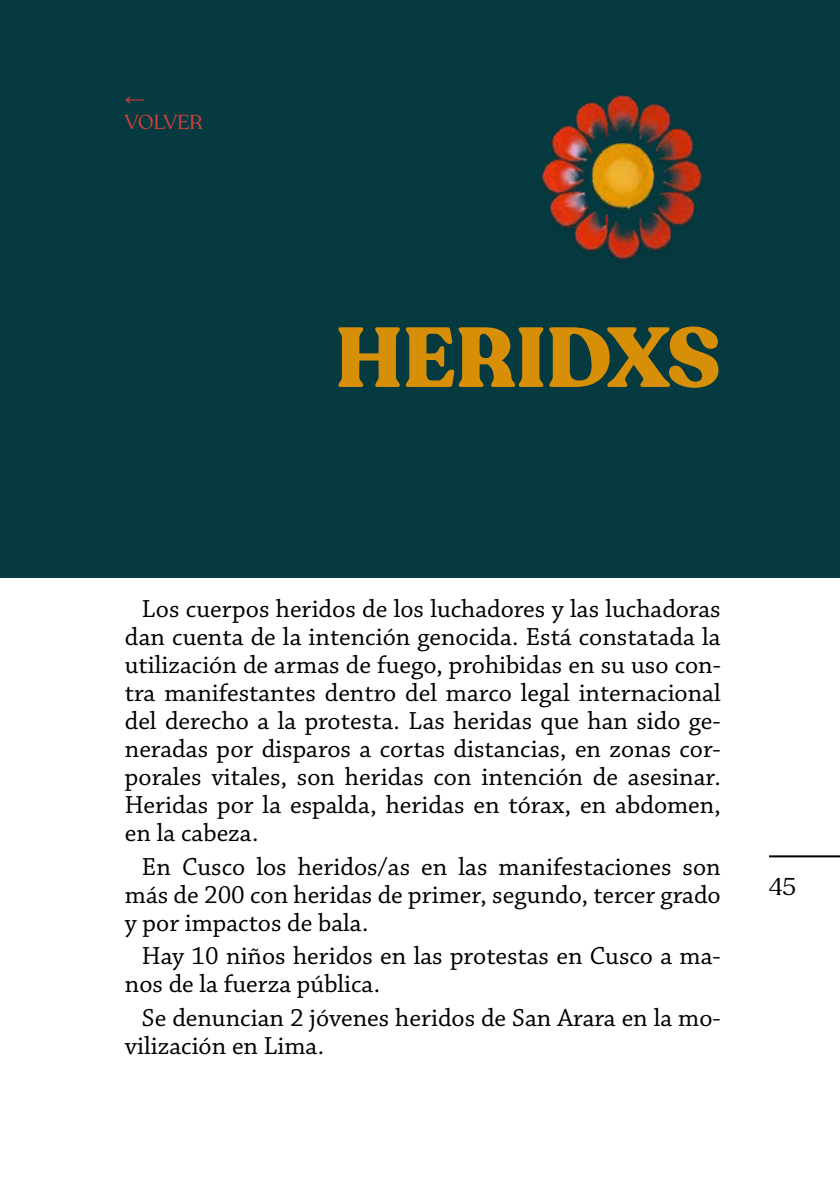
<style>
.page{position:relative;width:840px;height:1191px;background:#fff}
.page>*{position:absolute;margin:0;border:0;box-sizing:border-box;transform-origin:0 0}
.t1{font:900 84px "Recoleta Alt";color:#d78f08}
.t2{font:26px/28px "Chaparral Pro";color:#000;text-align:justify}
.t3{font:24px "Recoleta Alt";color:#000}
.t4{font:20px "Recoleta Alt";color:#d64139}
.t5{font:italic 20px "Arial Narrow";color:#d64139}
</style>
<div class="page">
<hr style="left:768px;top:855px;width:71px;height:2px;background:#000">
<div style="left:0;top:0;width:839px;height:577px;background:#043a40"></div>
<img style="left:542px;top:95px;width:160px;height:166px">
<p class="t5" style="left:125px;top:84px;width:21px">←</p>
<p class="t4" style="left:125px;top:110px;width:79px">VOLVER</p>
<h1 class="t1" style="left:335px;top:304px;width:386px">HERIDXS</h1>
<p class="t2" style="left:125px;top:595px;width:597px;text-indent:17px">Los cuerpos heridos de los luchadores y las luchadoras dan cuenta de la intención genocida. Está constatada la utilización de armas de fuego, prohibidas en su uso con&shy;tra manifestantes dentro del marco legal internacional del derecho a la protesta. Las heridas que han sido ge&shy;neradas por disparos a cortas distancias, en zonas cor&shy;porales vitales, son heridas con intención de asesinar.<br>Heridas por la espalda, heridas en tórax, en abdomen, en la cabeza.</p>
<p class="t2" style="left:125px;top:853px;width:597px;text-indent:17px">En Cusco los heridos/as en las manifestaciones son más de 200 con heridas de primer, segundo, tercer grado y por impactos de bala.</p>
<p class="t2" style="left:125px;top:943px;width:597px;text-indent:17px">Hay 10 niños heridos en las protestas en Cusco a ma&shy;nos de la fuerza pública.</p>
<p class="t2" style="left:125px;top:1004px;width:597px;text-indent:17px">Se denuncian 2 jóvenes heridos de San Arara en la mo&shy;vilización en Lima.</p>
<p class="t3" style="left:768px;top:871px;width:28px">45</p>
</div>
